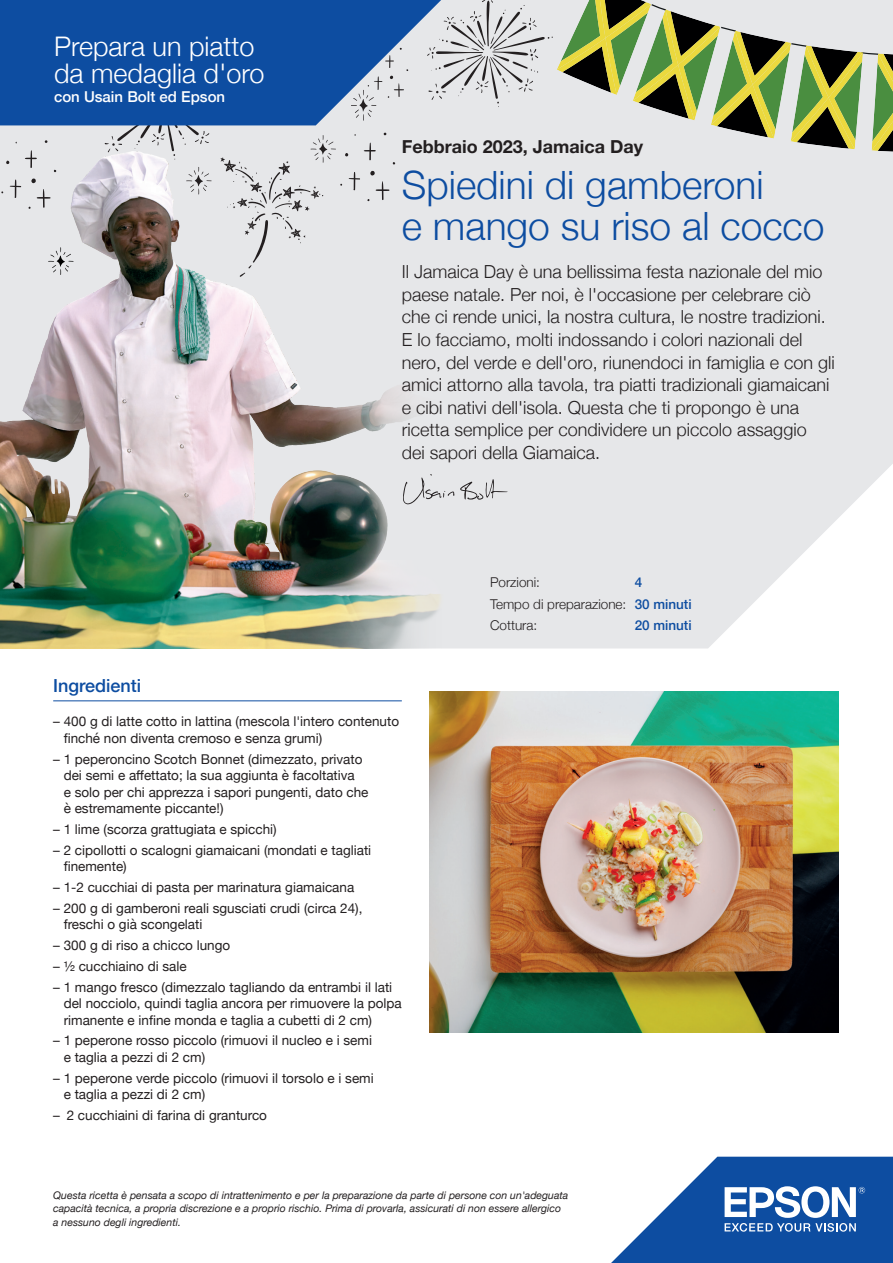
<style>
.page{position:relative;width:893px;height:1263px;background:#fff}
.page>*{position:absolute;margin:0;border:0;box-sizing:border-box;transform-origin:0 0}
.t1{font:300 39px/40.5px "Helvetica Neue";color:#0d4da1}
.t2{font:300 27px/27px "Helvetica Neue";color:#fff}
.t3{font:300 18px/22.5px "Helvetica Neue";color:#231f20}
.t4{font:700 18px "Helvetica Neue LT";color:#231f20}
.t5{font:500 18px "Helvetica Neue";color:#0d4da1}
.t6{font:500 15px "Helvetica Neue";color:#fff}
.t7{font:13.5px/16.5px "Helvetica Neue";color:#231f20}
.t8{font:300 13.5px "Helvetica Neue";color:#231f20}
.t9{font:500 13.5px "Helvetica Neue";color:#0d4da1}
.t10{font:italic 10.5px/13.5px "Helvetica Neue";color:#231f20}
</style>
<div class="page">
<svg style="left:454px;top:152px;width:439px;height:496px;background:#e7e8ea"></svg>
<img style="left:0;top:125px;width:454px;height:524px">
<svg style="left:611px;top:1157px;width:282px;height:106px"></svg>
<img style="left:429px;top:691px;width:410px;height:341px">
<div style="left:0;top:0;width:427px;height:125px;background:#0d4da1"></div>
<svg style="left:37px;top:189px;width:14px;height:19px"></svg>
<svg style="left:25px;top:150px;width:12px;height:18px"></svg>
<svg style="left:10px;top:179px;width:11px;height:19px"></svg>
<svg style="left:31px;top:178px;width:5px;height:5px"></svg>
<svg style="left:427px;top:0;width:466px;height:152px;background:#b6bda3"></svg>
<svg style="left:460px;top:479px;width:48px;height:21px"></svg>
<svg style="left:403px;top:475px;width:51px;height:29px"></svg>
<hr style="left:53px;top:700px;width:349px;height:1px;background:#0d4da1">
<svg style="left:48px;top:247px;width:26px;height:28px"></svg>
<svg style="left:103px;top:45px;width:305px;height:232px;background:#99abc4"></svg>
<p class="t2" style="left:54px;top:31px;width:212px">Prepara un piatto da medaglia d'oro</p>
<p class="t6" style="left:54px;top:85px;width:173px">con Usain Bolt ed Epson</p>
<p class="t4" style="left:402px;top:135px;width:243px">Febbraio 2023, Jamaica Day</p>
<p class="t1" style="left:402px;top:162px;width:424px">Spiedini di gamberoni<br>e mango su riso al cocco</p>
<p class="t3" style="left:402px;top:259px;width:434px">Il Jamaica Day è una bellissima festa nazionale del mio paese natale. Per noi, è l'occasione per celebrare ciò che ci rende unici, la nostra cultura, le nostre tradizioni.<br>E lo facciamo, molti indossando i colori nazionali del nero, del verde e dell'oro, riunendoci in famiglia e con gli amici attorno alla tavola, tra piatti tradizionali giamaicani e cibi nativi dell'isola. Questa che ti propongo è una ricetta semplice per condividere un piccolo assaggio<br>dei sapori della Giamaica.</p>
<p class="t8" style="left:490px;top:571px;width:52px">Porzioni:</p>
<p class="t9" style="left:635px;top:571px;width:9px">4</p>
<p class="t8" style="left:490px;top:593px;width:138px">Tempo di preparazione:</p>
<p class="t9" style="left:635px;top:593px;width:59px">30 minuti</p>
<p class="t8" style="left:490px;top:614px;width:49px">Cottura:</p>
<p class="t9" style="left:635px;top:615px;width:59px">20 minuti</p>
<p class="t5" style="left:53px;top:671px;width:90px">Ingredienti</p>
<p class="t7" style="left:64px;top:714px;width:337px;text-indent:-11px">– 400 g di latte cotto in lattina (mescola l'intero contenuto finché non diventa cremoso e senza grumi)</p>
<p class="t7" style="left:64px;top:751px;width:306px;text-indent:-11px">– 1 peperoncino Scotch Bonnet (dimezzato, privato dei semi e affettato; la sua aggiunta è facoltativa<br>e solo per chi apprezza i sapori pungenti, dato che è estremamente piccante!)</p>
<p class="t7" style="left:53px;top:822px;width:225px">– 1 lime (scorza grattugiata e spicchi)</p>
<p class="t7" style="left:64px;top:842px;width:309px;text-indent:-11px">– 2 cipollotti o scalogni giamaicani (mondati e tagliati finemente)</p>
<p class="t7" style="left:53px;top:880px;width:303px">– 1-2 cucchiai di pasta per marinatura giamaicana</p>
<p class="t7" style="left:64px;top:900px;width:300px;text-indent:-11px">– 200 g di gamberoni reali sgusciati crudi (circa 24), freschi o già scongelati</p>
<p class="t7" style="left:53px;top:938px;width:179px">– 300 g di riso a chicco lungo</p>
<p class="t7" style="left:53px;top:958px;width:135px">– ½ cucchiaino di sale</p>
<p class="t7" style="left:64px;top:979px;width:340px;text-indent:-11px">– 1 mango fresco (dimezzalo tagliando da entrambi il lati del nocciolo, quindi taglia ancora per rimuovere la polpa rimanente e infine monda e taglia a cubetti di 2 cm)</p>
<p class="t7" style="left:64px;top:1033px;width:310px;text-indent:-11px">– 1 peperone rosso piccolo (rimuovi il nucleo e i semi e taglia a pezzi di 2 cm)</p>
<p class="t7" style="left:64px;top:1070px;width:312px;text-indent:-11px">– 1 peperone verde piccolo (rimuovi il torsolo e i semi e taglia a pezzi di 2 cm)</p>
<p class="t7" style="left:53px;top:1107px;width:215px">– 2 cucchiaini di farina di granturco</p>
<p class="t10" style="left:53px;top:1189px;width:517px">Questa ricetta è pensata a scopo di intrattenimento e per la preparazione da parte di persone con un'adeguata capacità tecnica, a propria discrezione e a proprio rischio. Prima di provarla, assicurati di non essere allergico a nessuno degli ingredienti.</p>
</div>
